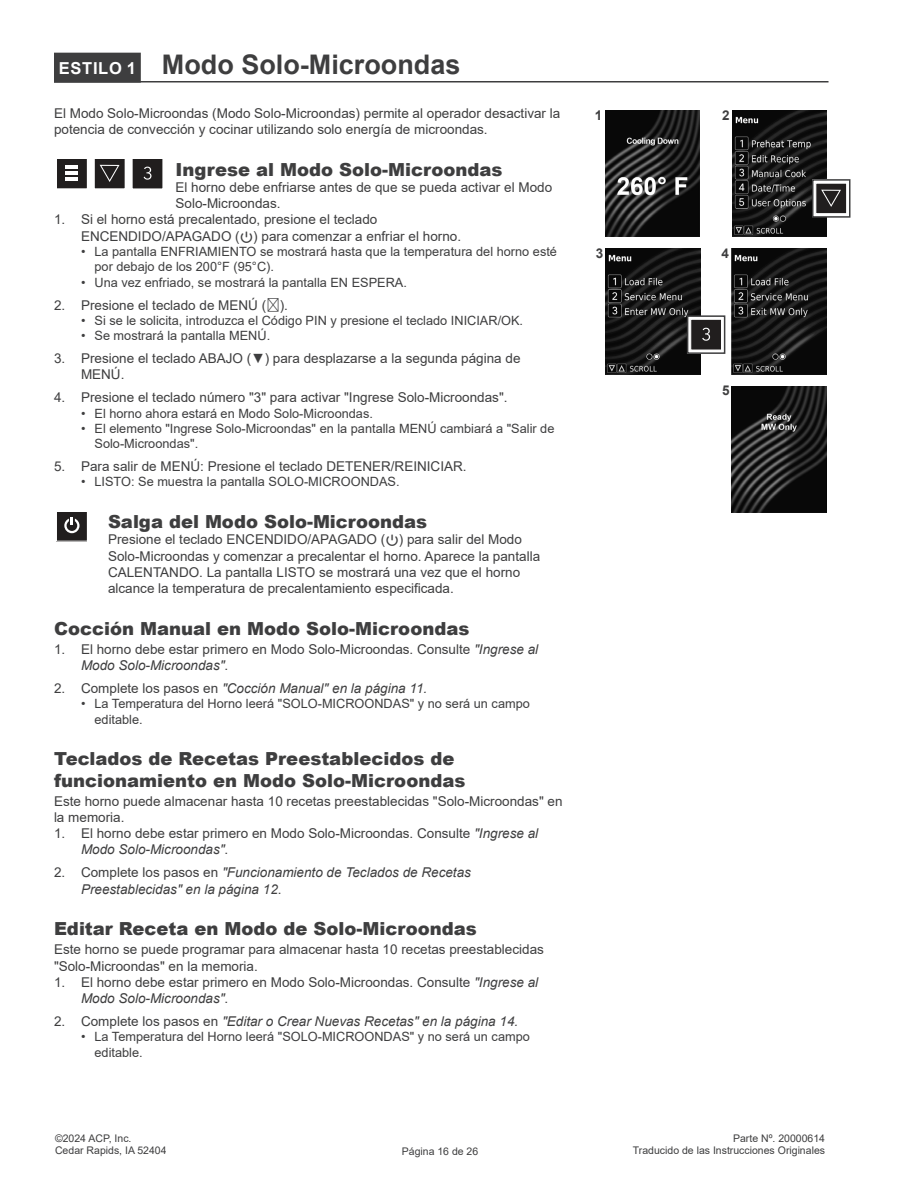
<style>
.page{position:relative;width:918px;height:1188px;background:#fff}
.page>*{position:absolute;margin:0;border:0;box-sizing:border-box;transform-origin:0 0}
.Page_Heading_TOC_mark{font:700 27px "Arial";color:#3e3e3f}
.Subheading_1_no_TOC_mark{font:900 18px/21.6px "Arial";color:#3e3e3f}
.subheading_1_graphic_indent_noTOC_mark{font:900 18px "Arial";color:#3e3e3f}
.t1{font:13.5px/16.2px "Arial";color:#3e3e3f}
.t2{font:italic 13.5px/16.2px "Arial";color:#3e3e3f}
.Note_bold{font:700 13.5px "Arial";color:#3e3e3f}
.t3{font:12.75px/15.3px "Arial";color:#3e3e3f}
.t4{font:10.5px/12px "Arial";color:#3e3e3f}
.s1{font-size:16.5px;color:#fff}
.s2{font-family:"Adobe Myungjo Std";font-weight:500}
.s3{font-style:italic}
.s4{font-style:normal}
</style>
<div class="page">
<hr style="left:54px;top:81px;width:775px;height:1px;background:#3e3e3f">
<div style="left:54px;top:53px;width:87px;height:30px;background:#3e3e3f"></div>
<svg style="left:57px;top:160px;width:30px;height:29px"></svg>
<hr style="left:66px;top:165px;width:12px;height:4px;background:#fff">
<hr style="left:66px;top:171px;width:12px;height:4px;background:#fff">
<hr style="left:66px;top:177px;width:12px;height:4px;background:#fff">
<svg style="left:94px;top:160px;width:31px;height:29px"></svg>
<svg style="left:132px;top:160px;width:31px;height:29px"></svg>
<svg style="left:57px;top:512px;width:30px;height:29px"></svg>
<img style="left:605px;top:110px;width:95px;height:126px">
<img style="left:732px;top:110px;width:95px;height:126px">
<svg style="left:815px;top:182px;width:12px;height:33px"></svg>
<div style="left:816px;top:183px;width:31px;height:31px;background:#211e1e;border:1px solid #fff"></div>
<svg style="left:821px;top:190px;width:20px;height:17px"></svg>
<div style="left:812px;top:179px;width:38px;height:39px;border:2px solid #3e3e3f"></div>
<img style="left:732px;top:249px;width:94px;height:125px">
<img style="left:606px;top:248px;width:94px;height:126px">
<div style="left:688px;top:316px;width:37px;height:37px;background:#fff"></div>
<div style="left:690px;top:319px;width:32px;height:31px;background:#211e1e;border:1px solid #fff"></div>
<svg style="left:702px;top:328px;width:8px;height:13px"></svg>
<div style="left:687px;top:315px;width:38px;height:39px;border:2px solid #3e3e3f"></div>
<img style="left:732px;top:386px;width:94px;height:126px">
<p class="Page_Heading_TOC_mark" style="left:59px;top:45px;width:403px"><span class="s1">ESTILO 1</span> Modo Solo-Microondas</p>
<p class="t1" style="left:54px;top:105px;width:508px">El Modo Solo-Microondas (Modo Solo-Microondas) permite al operador desactivar la potencia de convección y cocinar utilizando solo energía de microondas.</p>
<p class="subheading_1_graphic_indent_noTOC_mark" style="left:176px;top:156px;width:328px">Ingrese al Modo Solo-Microondas</p>
<p class="t1" style="left:176px;top:179px;width:378px">El horno debe enfriarse antes de que se pueda activar el Modo<br>Solo-Microondas.</p>
<p class="t1" style="left:81px;top:212px;width:382px;text-indent:-27px">1. Si el horno está precalentado, presione el teclado<br>ENCENDIDO/APAGADO (⏻) para comenzar a enfriar el horno.</p>
<p class="t3" style="left:94px;top:244px;width:464px;text-indent:-14px">• La pantalla ENFRIAMIENTO se mostrará hasta que la temperatura del horno esté por debajo de los 200°F (95°C).</p>
<p class="t3" style="left:81px;top:274px;width:325px">• Una vez enfriado, se mostrará la pantalla EN ESPERA.</p>
<p class="t1" style="left:54px;top:297px;width:236px">2. Presione el teclado de MENÚ (<span class="s2">☰</span>).</p>
<p class="t3" style="left:81px;top:313px;width:441px">• Si se le solicita, introduzca el Código PIN y presione el teclado INICIAR/OK.</p>
<p class="t3" style="left:81px;top:328px;width:188px">• Se mostrará la pantalla MENÚ.</p>
<p class="t1" style="left:81px;top:350px;width:441px;text-indent:-27px">3. Presione el teclado ABAJO (▼) para desplazarse a la segunda página de<br>MENÚ.</p>
<p class="t1" style="left:54px;top:389px;width:453px">4. Presione el teclado número "3" para activar "Ingrese Solo-Microondas".</p>
<p class="t3" style="left:81px;top:405px;width:291px">• El horno ahora estará en Modo Solo-Microondas.</p>
<p class="t3" style="left:94px;top:421px;width:461px;text-indent:-14px">• El elemento "Ingrese Solo-Microondas" en la pantalla MENÚ cambiará a "Salir de<br>Solo-Microondas".</p>
<p class="t1" style="left:54px;top:458px;width:412px">5. Para salir de MENÚ: Presione el teclado DETENER/REINICIAR.</p>
<p class="t3" style="left:81px;top:474px;width:318px">• LISTO: Se muestra la pantalla SOLO-MICROONDAS.</p>
<p class="subheading_1_graphic_indent_noTOC_mark" style="left:108px;top:509px;width:321px">Salga del Modo Solo-Microondas</p>
<p class="t1" style="left:108px;top:532px;width:434px">Presione el teclado ENCENDIDO/APAGADO (⏻) para salir del Modo Solo-Microondas y comenzar a precalentar el horno. Aparece la pantalla CALENTANDO. La pantalla LISTO se mostrará una vez que el horno alcance la temperatura de precalentamiento especificada.</p>
<p class="Subheading_1_no_TOC_mark" style="left:54px;top:617px;width:417px">Cocción Manual en Modo Solo-Microondas</p>
<p class="t1" style="left:81px;top:641px;width:459px;text-indent:-27px">1. El horno debe estar primero en Modo Solo-Microondas. Consulte <span class="s3">"Ingrese al<br>Modo Solo-Microondas"</span>.</p>
<p class="t2" style="left:54px;top:680px;width:375px"><span class="s4">2. Complete los pasos en</span> "Cocción Manual" en la página 11.</p>
<p class="t3" style="left:94px;top:696px;width:437px;text-indent:-14px">• La Temperatura del Horno leerá "SOLO-MICROONDAS" y no será un campo editable.</p>
<p class="Subheading_1_no_TOC_mark" style="left:54px;top:748px;width:413px">Teclados de Recetas Preestablecidos de funcionamiento en Modo Solo-Microondas</p>
<p class="t1" style="left:54px;top:793px;width:510px">Este horno puede almacenar hasta 10 recetas preestablecidas "Solo-Microondas" en la memoria.</p>
<p class="t1" style="left:81px;top:825px;width:459px;text-indent:-27px">1. El horno debe estar primero en Modo Solo-Microondas. Consulte <span class="s3">"Ingrese al<br>Modo Solo-Microondas"</span>.</p>
<p class="t2" style="left:81px;top:865px;width:392px;text-indent:-27px"><span class="s4">2. Complete los pasos en</span> "Funcionamiento de Teclados de Recetas<br>Preestablecidas" en la página 12<span class="s4">.</span></p>
<p class="Subheading_1_no_TOC_mark" style="left:54px;top:918px;width:424px">Editar Receta en Modo de Solo-Microondas</p>
<p class="t1" style="left:54px;top:941px;width:491px">Este horno se puede programar para almacenar hasta 10 recetas preestablecidas "Solo-Microondas" en la memoria.</p>
<p class="t1" style="left:81px;top:974px;width:459px;text-indent:-27px">1. El horno debe estar primero en Modo Solo-Microondas. Consulte <span class="s3">"Ingrese al<br>Modo Solo-Microondas"</span>.</p>
<p class="t2" style="left:54px;top:1013px;width:466px"><span class="s4">2. Complete los pasos en</span> "Editar o Crear Nuevas Recetas" en la página 14.</p>
<p class="t3" style="left:94px;top:1029px;width:437px;text-indent:-14px">• La Temperatura del Horno leerá "SOLO-MICROONDAS" y no será un campo editable.</p>
<p class="t4" style="left:55px;top:1133px;width:113px">©2024 ACP, Inc.<br>Cedar Rapids, IA 52404</p>
<p class="t4" style="left:402px;top:1145px;width:78px">Página 16 de 26</p>
<p class="Note_bold" style="left:595px;top:106px;width:9px">1</p>
<p class="Note_bold" style="left:722px;top:106px;width:9px">2</p>
<p class="Note_bold" style="left:596px;top:244px;width:9px">3</p>
<p class="Note_bold" style="left:721px;top:244px;width:9px">4</p>
<p class="Note_bold" style="left:722px;top:381px;width:9px">5</p>
<p class="t4" style="left:633px;top:1133px;width:194px;text-align:right">Parte Nº. 20000614<br>Traducido de las Instrucciones Originales</p>
</div>
